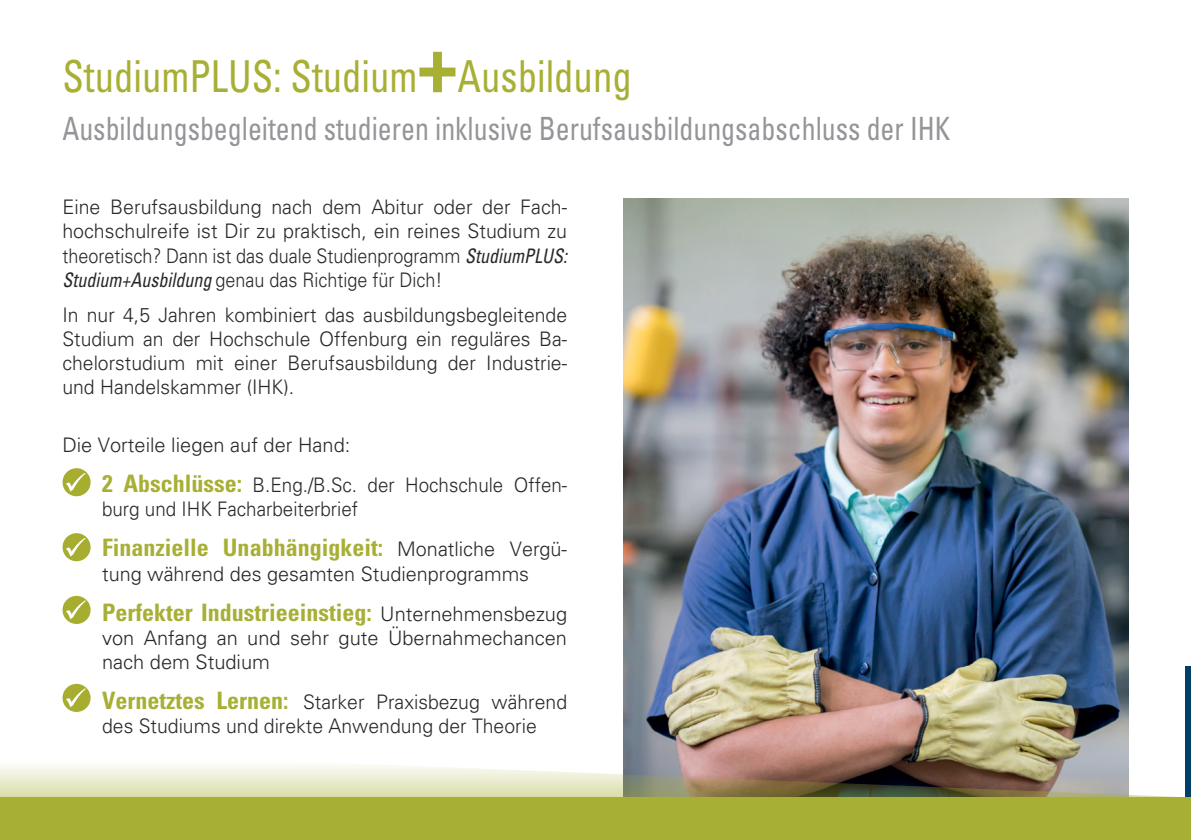
<style>
.page{position:relative;width:1191px;height:840px;background:#fff}
.page>*{position:absolute;margin:0;border:0;box-sizing:border-box;transform-origin:0 0}
.t1{font:condensed 44px "Univers";color:#a8af35;scale:.88 1}
.t2{font:condensed 32px "Univers";color:#939598;scale:.87 1}
.t3{font:700 condensed 24px "Univers";color:#a8af35}
.t4{font:300 20px/24px "Univers";color:#292829}
.t5{font:300 20px "Univers";color:#292829;scale:.94 1}
.s1{font-weight:700;font-size:80px}
.s2{font-weight:400;font-style:italic;font-stretch:condensed}
.s3{font-weight:700;font-stretch:condensed;font-size:24px;color:#a8af35}
.s4{font-weight:300;font-stretch:normal;font-size:20px;color:#292829}
</style>
<div class="page">
<img style="left:624px;top:198px;width:504px;height:550px">
<div style="left:1185px;top:666px;width:6px;height:130px;background:#003f68"></div>
<svg style="left:0;top:748px;width:1185px;height:91px;background:#b7b775"></svg>
<img style="left:62px;top:468px;width:28px;height:28px">
<img style="left:63px;top:468px;width:28px;height:28px;border-radius:14px">
<img style="left:66px;top:472px;width:20px;height:19px">
<img style="left:62px;top:533px;width:28px;height:28px">
<img style="left:63px;top:533px;width:28px;height:28px;border-radius:14px">
<img style="left:66px;top:537px;width:20px;height:19px">
<img style="left:62px;top:602px;width:29px;height:21px">
<img style="left:63px;top:595px;width:28px;height:28px;border-radius:14px">
<img style="left:66px;top:600px;width:20px;height:19px">
<img style="left:62px;top:690px;width:29px;height:21px">
<img style="left:63px;top:683px;width:28px;height:28px;border-radius:14px">
<img style="left:66px;top:688px;width:20px;height:18px">
<h1 class="t1" style="left:62px;top:49px;width:648px">StudiumPLUS: Studium<span class="s1">+</span>Ausbildung</h1>
<h2 class="t2" style="left:62px;top:109px;width:1022px">Ausbildungsbegleitend studieren inklusive Berufsausbildungsabschluss der IHK</h2>
<p class="t4" style="left:62px;top:195px;width:506px;text-align:justify">Eine Berufsausbildung nach dem Abitur oder der Fach&shy;hochschulreife ist Dir zu praktisch, ein reines Studium zu theoretisch? Dann ist das duale Studienprogramm <span class="s2">StudiumPLUS:<br>Studium+Ausbildung</span> genau das Richtige für Dich!</p>
<p class="t4" style="left:62px;top:302px;width:506px;text-align:justify">In nur 4,5 Jahren kombiniert das ausbildungsbegleitende Studium an der Hochschule Offenburg ein reguläres Ba&shy;chelorstudium mit einer Berufsausbildung der Industrie&shy;und Handelskammer (IHK).</p>
<p class="t4" style="left:102px;top:424px;width:466px;line-height:40.2px;text-indent:-40px">Die Vorteile liegen auf der Hand:<br><span class="s3">2 Abschlüsse:</span> B.Eng./B.Sc. der Hochschule Offen-</p>
<p class="t5" style="left:102px;top:497px;width:274px">burg und IHK Facharbeiterbrief</p>
<p class="t3" style="left:102px;top:533px;width:466px">Finanzielle Unabhängigkeit: <span class="s4">Monatliche Vergü-</span></p>
<p class="t4" style="left:102px;top:561px;width:428px">tung während des gesamten Studienprogramms</p>
<p class="t3" style="left:102px;top:597px;width:466px">Perfekter Industrieeinstieg: <span class="s4">Unternehmensbezug</span></p>
<p class="t4" style="left:102px;top:625px;width:466px">von Anfang an und sehr gute Übernahmechancen nach dem Studium</p>
<p class="t4" style="left:102px;top:689px;width:466px"><span class="s3">Vernetztes Lernen:</span> Starker Praxisbezug während des Studiums und direkte Anwendung der Theorie</p>
</div>
